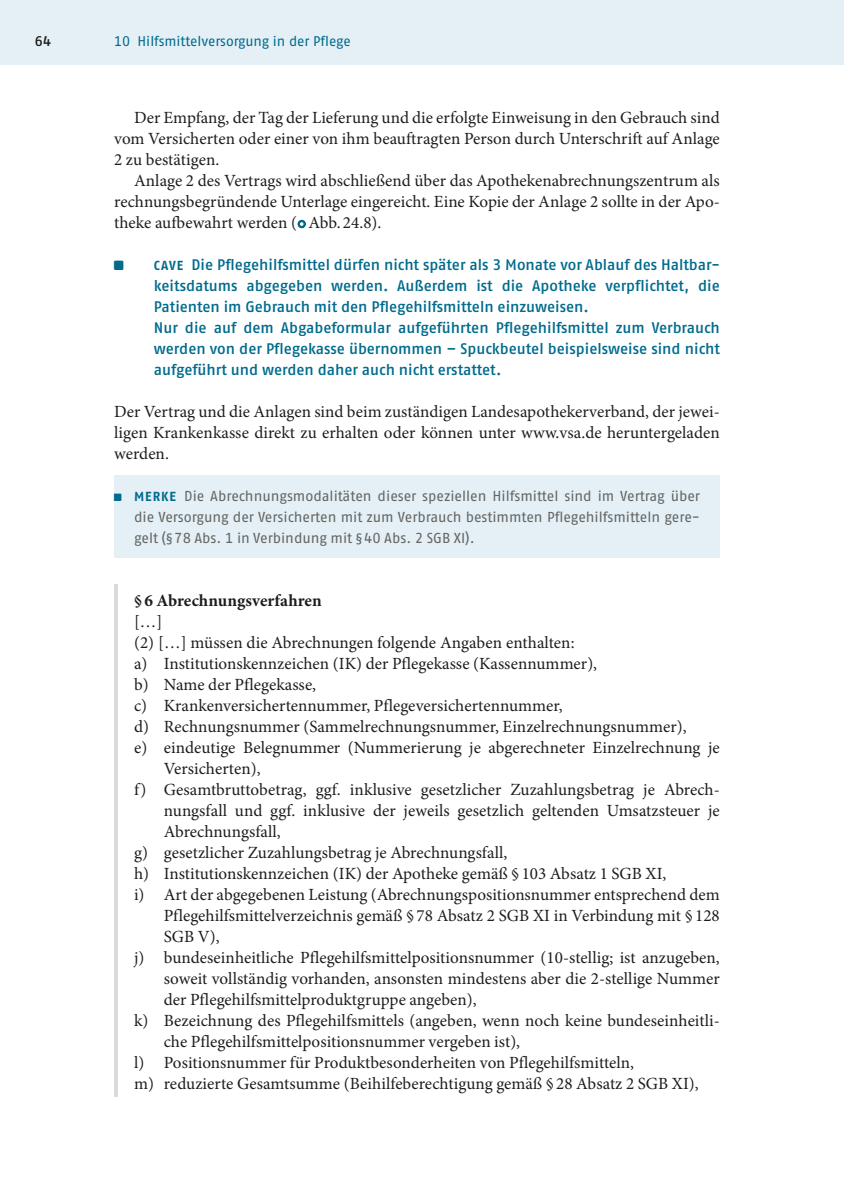
<style>
.page{position:relative;width:844px;height:1191px;background:#fff}
.page>*{position:absolute;margin:0;border:0;box-sizing:border-box;transform-origin:0 0}
.t1{font:17.15px/21px "Minion Pro";letter-spacing:.005em;color:#1d1d1b;text-align:justify}
.t2{font:700 17.15px "Minion Pro";letter-spacing:.005em;color:#1d1d1b}
.t3{font:600 15.4px/21px "Fago Pro";letter-spacing:-.005em;color:#006b8d}
.t4{font:14.35px/21px "Fago Pro";letter-spacing:-.005em;color:#646463;text-align:justify}
.t5{font:14px "Fago Pro";letter-spacing:-.005em;color:#006b8d}
.t6{font:600 14px "Fago Pro";color:#1d1d1b}
.s1{font-weight:700;font-size:13.12px}
.s2{font-weight:700;font-size:13.12px;color:#006b8d}
</style>
<div class="page">
<div style="left:114px;top:0;width:729px;height:64px;background:#e4f0f5"></div>
<div style="left:0;top:0;width:114px;height:64px;background:#e4f0f5"></div>
<hr style="left:114px;top:583px;width:4px;height:37px;background:#dadada">
<hr style="left:114px;top:612px;width:4px;height:22px;background:#dadada">
<hr style="left:114px;top:633px;width:4px;height:22px;background:#dadada">
<hr style="left:114px;top:654px;width:4px;height:22px;background:#dadada">
<hr style="left:114px;top:675px;width:4px;height:22px;background:#dadada">
<hr style="left:114px;top:696px;width:4px;height:22px;background:#dadada">
<hr style="left:114px;top:717px;width:4px;height:22px;background:#dadada">
<hr style="left:114px;top:738px;width:4px;height:43px;background:#dadada">
<hr style="left:114px;top:780px;width:4px;height:64px;background:#dadada">
<hr style="left:114px;top:843px;width:4px;height:22px;background:#dadada">
<hr style="left:114px;top:864px;width:4px;height:22px;background:#dadada">
<hr style="left:114px;top:885px;width:4px;height:64px;background:#dadada">
<hr style="left:114px;top:948px;width:4px;height:64px;background:#dadada">
<hr style="left:114px;top:1011px;width:4px;height:43px;background:#dadada">
<hr style="left:114px;top:1053px;width:4px;height:22px;background:#dadada">
<hr style="left:114px;top:1074px;width:4px;height:22px;background:#dadada">
<div style="left:114px;top:475px;width:605px;height:83px;background:#e4f0f5"></div>
<p class="t6" style="left:35px;top:32px;width:18px">64</p>
<p class="t5" style="left:114px;top:32px;width:238px">10 Hilfsmittelversorgung in der Pflege</p>
<p class="t1" style="left:114px;top:107px;width:607px;text-indent:20px">Der Empfang, der Tag der Lieferung und die erfolgte Einweisung in den Gebrauch sind vom Versicherten oder einer von ihm beauftragten Person durch Unterschrift auf Anlage 2 zu bestätigen.</p>
<p class="t1" style="left:114px;top:170px;width:607px;text-indent:20px">Anlage 2 des Vertrags wird abschließend über das Apothekenabrechnungszentrum als rechnungsbegründende Unterlage eingereicht. Eine Kopie der Anlage 2 sollte in der Apo&shy;theke aufbewahrt werden (<sub>○</sub> Abb. 24.8).</p>
<p class="t3" style="left:154px;top:254px;width:567px"><span class="s1">CAVE</span> Die Pflegehilfsmittel dürfen nicht später als 3 Monate vor Ablauf des Haltbar&shy;keitsdatums abgegeben werden. Außerdem ist die Apotheke verpflichtet, die Patienten im Gebrauch mit den Pflegehilfsmitteln einzuweisen.<br>Nur die auf dem Abgabeformular aufgeführten Pflegehilfsmittel zum Verbrauch werden von der Pflegekasse übernommen – Spuckbeutel beispielsweise sind nicht aufgeführt und werden daher auch nicht erstattet.</p>
<p class="t1" style="left:114px;top:401px;width:607px">Der Vertrag und die Anlagen sind beim zuständigen Landesapothekerverband, der jewei&shy;ligen Krankenkasse direkt zu erhalten oder können unter www.vsa.de heruntergeladen werden.</p>
<p class="t4" style="left:134px;top:485px;width:567px"><span class="s2">MERKE</span> Die Abrechnungsmodalitäten dieser speziellen Hilfsmittel sind im Vertrag über die Versorgung der Versicherten mit zum Verbrauch bestimmten Pflegehilfsmitteln gere&shy;gelt (§78 Abs. 1 in Verbindung mit §40 Abs. 2 SGB XI).</p>
<p class="t2" style="left:134px;top:588px;width:189px">§ 6 Abrechnungsverfahren</p>
<p class="t1" style="left:134px;top:611px;width:30px">[…]</p>
<p class="t1" style="left:134px;top:632px;width:442px">(2) […] müssen die Abrechnungen folgende Angaben enthalten:</p>
<p class="t1" style="left:134px;top:653px;width:464px">a) Institutionskennzeichen (IK) der Pflegekasse (Kassennummer),</p>
<p class="t1" style="left:134px;top:674px;width:183px">b) Name der Pflegekasse,</p>
<p class="t1" style="left:134px;top:695px;width:430px">c) Krankenversichertennummer, Pflegeversichertennummer,</p>
<p class="t1" style="left:134px;top:716px;width:554px">d) Rechnungsnummer (Sammelrechnungsnummer, Einzelrechnungsnummer),</p>
<p class="t1" style="left:134px;top:737px;width:587px">e) eindeutige Belegnummer (Nummerierung je abgerechneter Einzelrechnung je</p>
<p class="t1" style="left:164px;top:758px;width:98px">Versicherten),</p>
<p class="t1" style="left:134px;top:779px;width:587px">f) Gesamtbruttobetrag, ggf. inklusive gesetzlicher Zuzahlungsbetrag je Abrech-</p>
<p class="t1" style="left:164px;top:800px;width:557px">nungsfall und ggf. inklusive der jeweils gesetzlich geltenden Umsatzsteuer je</p>
<p class="t1" style="left:164px;top:821px;width:118px">Abrechnungsfall,</p>
<p class="t1" style="left:134px;top:842px;width:374px">g) gesetzlicher Zuzahlungsbetrag je Abrechnungsfall,</p>
<p class="t1" style="left:134px;top:863px;width:534px">h) Institutionskennzeichen (IK) der Apotheke gemäß § 103 Absatz 1 SGB XI,</p>
<p class="t1" style="left:134px;top:884px;width:587px">i) Art der abgegebenen Leistung (Abrechnungspositionsnummer entsprechend dem</p>
<p class="t1" style="left:164px;top:905px;width:557px">Pflegehilfsmittelverzeichnis gemäß § 78 Absatz 2 SGB XI in Verbindung mit § 128</p>
<p class="t1" style="left:164px;top:926px;width:57px">SGB V),</p>
<p class="t1" style="left:134px;top:947px;width:587px">j) bundeseinheitliche Pflegehilfsmittelpositionsnummer (10-stellig; ist anzugeben,</p>
<p class="t1" style="left:164px;top:968px;width:557px">soweit vollständig vorhanden, ansonsten mindestens aber die 2-stellige Nummer</p>
<p class="t1" style="left:164px;top:989px;width:314px">der Pflegehilfsmittelproduktgruppe angeben),</p>
<p class="t1" style="left:134px;top:1010px;width:587px">k) Bezeichnung des Pflegehilfsmittels (angeben, wenn noch keine bundeseinheitli-</p>
<p class="t1" style="left:164px;top:1031px;width:358px">che Pflegehilfsmittelpositionsnummer vergeben ist),</p>
<p class="t1" style="left:134px;top:1052px;width:501px">l) Positionsnummer für Produktbesonderheiten von Pflegehilfsmitteln,</p>
<p class="t1" style="left:134px;top:1073px;width:566px">m) reduzierte Gesamtsumme (Beihilfeberechtigung gemäß § 28 Absatz 2 SGB XI),</p>
</div>
